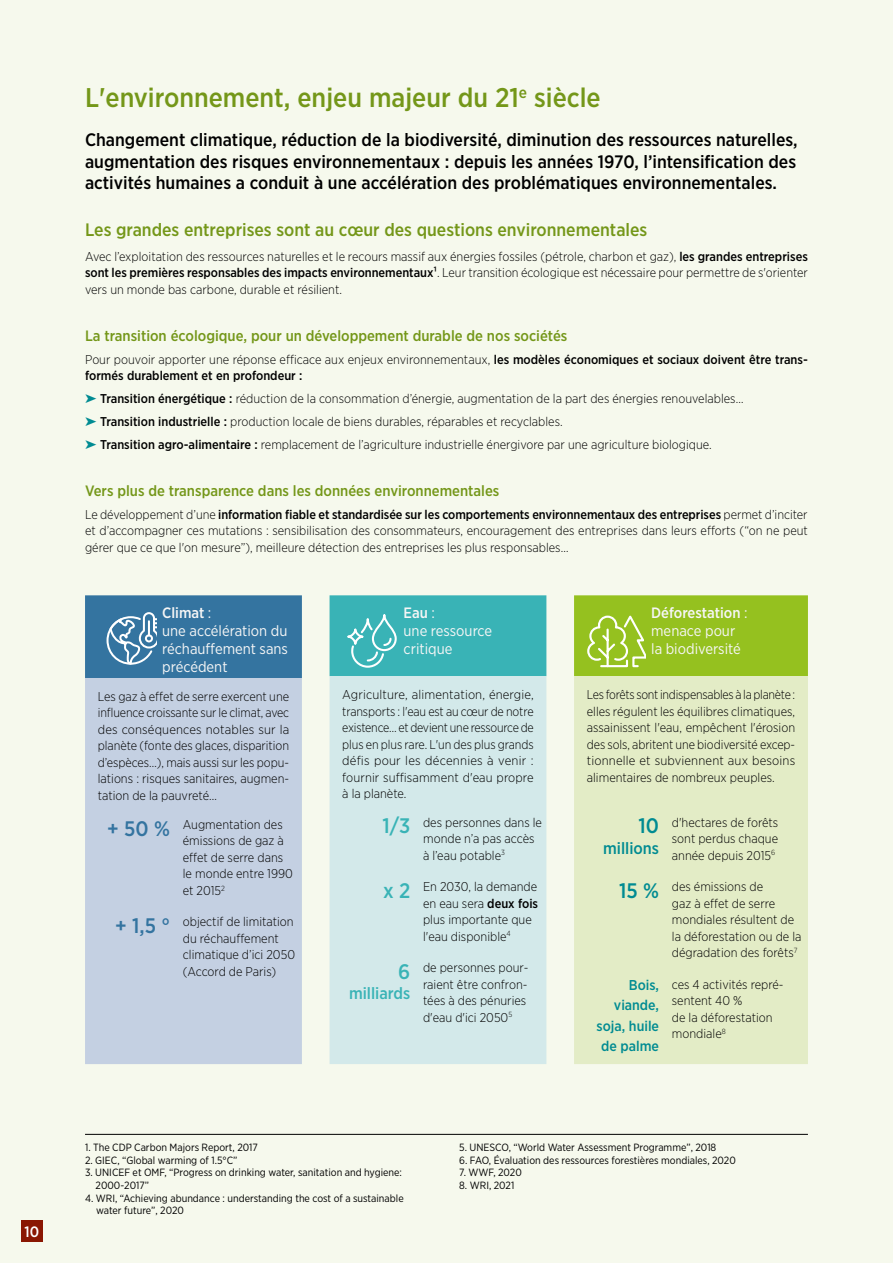
<style>
.page{position:relative;width:893px;height:1263px;background:#f6f9ed}
.page>*{position:absolute;margin:0;border:0;box-sizing:border-box;transform-origin:0 0}
.t1{font:500 27px "Gotham Narrow";color:#749719}
.t2{font:500 21px "Gotham Narrow";color:#008b92}
.t3{font:500 21px "Gotham Narrow";color:#39b3b6}
.t4{font:500 18px/21.6px "Gotham Narrow";color:#000;text-align:justify}
.t5{font:500 18px "Gotham Narrow";color:#749719}
.t6{font:500 16.5px "Gotham Narrow";color:#39b3b6}
.t7{font:500 16.5px "Gotham Narrow";color:#008b92}
.t8{font:500 15px "Gotham Narrow";color:#749719}
.t9{font:15px/18px "Gotham Narrow";color:#f6f6f6}
.t10{font:500 15px "Gotham Narrow";color:#fff}
.t11{font:500 14.25px/20.5px "Gotham Narrow";color:#008b92;text-align:right}
.t12{font:300 12.75px/16.5px "Gotham Narrow";color:#000}
.t13{font:500 12.75px/16.5px "Gotham Narrow";color:#000}
.t14{font:10.5px/12.6px "Gotham Narrow";color:#000}
.s1{font-weight:500}
.s2{font-weight:300}
.s3{color:#008b92}
.s4{font-weight:500;font-size:21px;color:#3474a0}
.s5{font-weight:500;font-size:21px;color:#39b3b6}
.s6{font-weight:500;font-size:21px;color:#008b92}
</style>
<div class="page">
<div style="left:21px;top:1220px;width:22px;height:22px;background:#8a1702"></div>
<div style="left:330px;top:676px;width:216px;height:388px;background:#d3e9ea"></div>
<div style="left:330px;top:595px;width:216px;height:81px;background:#39b3b6"></div>
<div style="left:85px;top:678px;width:217px;height:386px;background:#c4d0e2"></div>
<svg style="left:85px;top:595px;width:217px;height:83px;background:#3c79a3"></svg>
<div style="left:574px;top:676px;width:234px;height:388px;background:#e3ecc6"></div>
<svg style="left:574px;top:595px;width:234px;height:81px;background:#99c327"></svg>
<hr style="left:85px;top:1134px;width:723px;height:1px;background:#000">
<p class="t10" style="left:25px;top:1222px;width:16px">10</p>
<h1 class="t1" style="left:85px;top:80px;width:517px">L'environnement, enjeu majeur du 21<sup>e</sup> siècle</h1>
<p class="t4" style="left:85px;top:129px;width:714px">Changement climatique, réduction de la biodiversité, diminution des ressources naturelles, augmentation des risques environnementaux : depuis les années 1970, l’intensification des activités humaines a conduit à une accélération des problématiques environnementales.</p>
<h3 class="t5" style="left:85px;top:218px;width:564px">Les grandes entreprises sont au cœur des questions environnementales</h3>
<p class="t12" style="left:85px;top:247px;width:724px;text-align:justify">Avec l’exploitation des ressources naturelles et le recours massif aux énergies fossiles (pétrole, charbon et gaz), <span class="s1">les grandes entreprises sont les premières responsables des impacts environnementaux¹</span>. Leur transition écologique est nécessaire pour permettre de s'orienter vers un monde bas carbone, durable et résilient.</p>
<p class="t8" style="left:85px;top:326px;width:484px">La transition écologique, pour un développement durable de nos sociétés</p>
<p class="t13" style="left:85px;top:351px;width:724px"><span class="s2">Pour pouvoir apporter une réponse efficace aux enjeux environnementaux,</span> les modèles économiques et sociaux doivent être trans&shy;formés durablement et en profondeur :</p>
<p class="t12" style="left:85px;top:387px;width:660px;line-height:22.8px"><span class="s3">➤</span> <span class="s1">Transition énergétique :</span> réduction de la consommation d’énergie, augmentation de la part des énergies renouvelables… <span class="s3">➤</span> <span class="s1">Transition industrielle :</span> production locale de biens durables, réparables et recyclables.<br><span class="s3">➤</span> <span class="s1">Transition agro-alimentaire :</span> remplacement de l’agriculture industrielle énergivore par une agriculture biologique.</p>
<p class="t8" style="left:85px;top:481px;width:416px">Vers plus de transparence dans les données environnementales</p>
<p class="t12" style="left:85px;top:506px;width:724px;text-align:justify">Le développement d’une <span class="s1">information fiable et standardisée sur les comportements environnementaux des entreprises</span> permet d’inciter et d’accompagner ces mutations : sensibilisation des consommateurs, encouragement des entreprises dans leurs efforts (“on ne peut gérer que ce que l'on mesure”), meilleure détection des entreprises les plus responsables…</p>
<p class="t9" style="left:162px;top:603px;width:127px"><span class="s1">Climat</span> :<br>une accélération du réchauffement sans précédent</p>
<p class="t12" style="left:98px;top:688px;width:193px;text-align:justify">Les gaz à effet de serre exercent une influence croissante sur le climat, avec des conséquences notables sur la planète (fonte des glaces, disparition d’espèces…), mais aussi sur les popu&shy;lations : risques sanitaires, augmen&shy;tation de la pauvreté…</p>
<p class="t12" style="left:183px;top:816px;width:112px;text-indent:-76px"><span class="s4">+ 50 %</span> Augmentation des émissions de gaz à effet de serre dans le monde entre 1990 et 2015<sup>2</sup></p>
<p class="t12" style="left:183px;top:913px;width:114px;text-indent:-68px"><span class="s4">+ 1,5 °</span> objectif de limitation du réchauffement climatique d’ici 2050 (Accord de Paris)</p>
<p class="t9" style="left:404px;top:603px;width:90px"><span class="s1">Eau</span> :<br>une ressource critique</p>
<p class="t12" style="left:342px;top:686px;width:193px;text-align:justify">Agriculture, alimentation, énergie, transports : l'eau est au cœur de notre existence… et devient une ressource de plus en plus rare. L'un des plus grands défis pour les décennies à venir : fournir suffisamment d'eau propre à la planète.</p>
<p class="t12" style="left:423px;top:814px;width:120px;text-indent:-41px"><span class="s5">1/3</span> des personnes dans le monde n’a pas accès à l’eau potable<sup>3</sup></p>
<p class="t12" style="left:423px;top:878px;width:117px;text-indent:-40px"><span class="s5">x 2</span> En 2030, la demande en eau sera <span class="s1">deux fois </span>plus importante que l'eau disponible<sup>4</sup></p>
<h2 class="t3" style="left:398px;top:958px;width:14px">6</h2>
<p class="t6" style="left:349px;top:983px;width:63px">milliards</p>
<p class="t12" style="left:423px;top:959px;width:107px">de personnes pour&shy;raient être confron&shy;tées à des pénuries d'eau d'ici 2050<sup>5</sup></p>
<p class="t9" style="left:651px;top:603px;width:98px"><span class="s1">Déforestation</span> : menace pour la biodiversité</p>
<p class="t12" style="left:587px;top:686px;width:210px;text-align:justify">Les forêts sont indispensables à la planète : elles régulent les équilibres climatiques, assainissent l'eau, empêchent l'érosion des sols, abritent une biodiversité excep&shy;tionnelle et subviennent aux besoins alimentaires de nombreux peuples.</p>
<h2 class="t2" style="left:639px;top:812px;width:22px">10</h2>
<p class="t7" style="left:603px;top:837px;width:57px">millions</p>
<p class="t12" style="left:672px;top:814px;width:108px;text-align:justify">d'hectares de forêts sont perdus chaque année depuis 2015<sup>6</sup></p>
<p class="t12" style="left:672px;top:878px;width:131px;text-indent:-53px"><span class="s6">15 %</span> des émissions de<br>gaz à effet de serre mondiales résultent de la déforestation ou de la dégradation des forêts<sup>7</sup></p>
<p class="t11" style="left:596px;top:974px;width:64px">Bois, viande, soja, huile de palme</p>
<p class="t12" style="left:672px;top:975px;width:113px">ces 4 activités repré&shy;sentent 40 %<br>de la déforestation mondiale<sup>8</sup></p>
<p class="t14" style="left:85px;top:1141px;width:174px">1. The CDP Carbon Majors Report, 2017</p>
<p class="t14" style="left:85px;top:1154px;width:154px">2. GIEC, “Global warming of 1.5°C”</p>
<p class="t14" style="left:96px;top:1166px;width:308px;text-indent:-11px">3. UNICEF et OMF, “Progress on drinking water, sanitation and hygiene:<br>2000-2017”</p>
<p class="t14" style="left:96px;top:1191px;width:309px;text-indent:-11px">4. WRI, “Achieving abundance : understanding the cost of a sustainable water future”, 2020</p>
<p class="t14" style="left:459px;top:1141px;width:259px">5. UNESCO, “World Water Assessment Programme”, 2018</p>
<p class="t14" style="left:459px;top:1154px;width:278px">6. FAO, Évaluation des ressources forestières mondiales, 2020</p>
<p class="t14" style="left:459px;top:1166px;width:64px">7. WWF, 2020</p>
<p class="t14" style="left:459px;top:1179px;width:57px">8. WRI, 2021</p>
</div>
